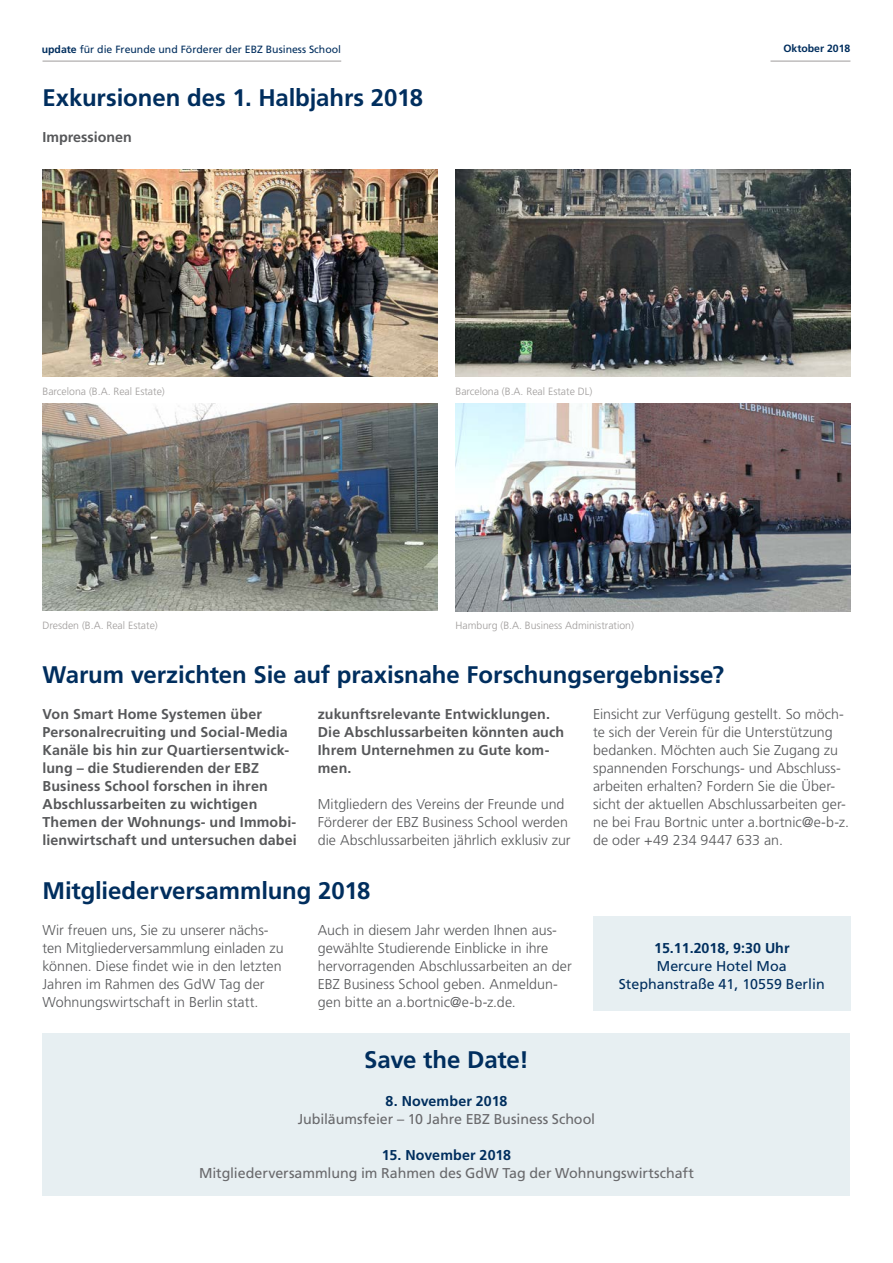
<style>
.page{position:relative;width:893px;height:1263px;background:#fff}
.page>*{position:absolute;margin:0;border:0;box-sizing:border-box;transform-origin:0 0}
.t1{font:700 24px "Frutiger LT Pro";letter-spacing:-.005em;color:#002e5e}
.t2{font:300 14.25px/18px "Frutiger LT Std";color:#57585a}
.t3{font:700 14.25px/18px "Frutiger LT Pro";letter-spacing:.01em;color:#57585a}
.t4{font:14.25px "Frutiger LT Std";letter-spacing:-.005em;color:#69696c}
.t5{font:700 14.25px "Frutiger LT Pro";color:#002e5e}
.t6{font:14.25px/18px "Frutiger LT Std";color:#002e5e;text-align:center}
.t7{font:300 10.5px "Frutiger LT Std";color:#9f9c9b}
.t8{font:10.5px "Frutiger LT Std";color:#002e5e}
.t9{font:700 10.5px "Frutiger LT Pro";color:#002e5e}
.s1{font-family:"Frutiger LT Pro";font-weight:700}
</style>
<div class="page">
<hr style="left:770px;top:61px;width:80px;height:1px;background:#9f9c9b">
<hr style="left:43px;top:61px;width:298px;height:1px;background:#9f9c9b">
<div style="left:593px;top:917px;width:257px;height:94px;background:#e7eff2"></div>
<div style="left:43px;top:1033px;width:807px;height:162px;background:#e7eff2"></div>
<img style="left:43px;top:169px;width:394px;height:207px">
<img style="left:43px;top:403px;width:394px;height:207px">
<img style="left:455px;top:169px;width:395px;height:207px">
<img style="left:455px;top:403px;width:395px;height:208px">
<p class="t8" style="left:42px;top:43px;width:301px"><span class="s1">update</span> für die Freunde und Förderer der EBZ Business School</p>
<p class="t9" style="left:783px;top:43px;width:69px">Oktober 2018</p>
<h1 class="t1" style="left:43px;top:84px;width:382px">Exkursionen des 1. Halbjahrs 2018</h1>
<p class="t3" style="left:43px;top:129px;width:91px">Impressionen</p>
<p class="t7" style="left:43px;top:385px;width:124px">Barcelona (B.A. Real Estate)</p>
<p class="t7" style="left:455px;top:385px;width:138px">Barcelona (B.A. Real Estate DL)</p>
<p class="t7" style="left:43px;top:619px;width:117px">Dresden (B.A. Real Estate)</p>
<p class="t7" style="left:455px;top:619px;width:180px">Hamburg (B.A. Business Administration)</p>
<h1 class="t1" style="left:43px;top:660px;width:683px">Warum verzichten Sie auf praxisnahe Forschungsergebnisse?</h1>
<p class="t3" style="left:43px;top:705px;width:256px">Von Smart Home Systemen über Personalrecruiting und Social-Media Kanäle bis hin zur Quartiersentwick&shy;lung – die Studierenden der EBZ Business School forschen in ihren Abschlussarbeiten zu wichtigen Themen der Wohnungs- und Immobi&shy;lienwirtschaft und untersuchen dabei</p>
<p class="t3" style="left:318px;top:705px;width:248px">zukunftsrelevante Entwicklungen.<br>Die Abschlussarbeiten könnten auch<br>Ihrem Unternehmen zu Gute kom&shy;men.</p>
<p class="t2" style="left:593px;top:705px;width:257px">Einsicht zur Verfügung gestellt. So möch&shy;te sich der Verein für die Unterstützung bedanken. Möchten auch Sie Zugang zu spannenden Forschungs- und Abschluss&shy;arbeiten erhalten? Fordern Sie die Über&shy;sicht der aktuellen Abschlussarbeiten ger&shy;ne bei Frau Bortnic unter a.bortnic@e-b-z. de oder +49 234 9447 633 an.</p>
<p class="t2" style="left:318px;top:795px;width:254px">Mitgliedern des Vereins der Freunde und<br>Förderer der EBZ Business School werden die Abschlussarbeiten jährlich exklusiv zur</p>
<h1 class="t1" style="left:43px;top:876px;width:329px">Mitgliederversammlung 2018</h1>
<p class="t2" style="left:43px;top:921px;width:243px">Wir freuen uns, Sie zu unserer nächs&shy;ten Mitgliederversammlung einladen zu können. Diese findet wie in den letzten Jahren im Rahmen des GdW Tag der Wohnungswirtschaft in Berlin statt.</p>
<p class="t2" style="left:318px;top:921px;width:255px">Auch in diesem Jahr werden Ihnen aus&shy;gewählte Studierende Einblicke in ihre hervorragenden Abschlussarbeiten an der EBZ Business School geben. Anmeldun&shy;gen bitte an a.bortnic@e-b-z.de.</p>
<p class="t5" style="left:654px;top:939px;width:137px">15.11.2018, 9:30 Uhr</p>
<p class="t6" style="left:619px;top:957px;width:207px">Mercure Hotel Moa<br>Stephanstraße 41, 10559 Berlin</p>
<h1 class="t1" style="left:364px;top:1046px;width:166px">Save the Date!</h1>
<p class="t5" style="left:386px;top:1092px;width:123px">8. November 2018</p>
<p class="t4" style="left:298px;top:1110px;width:299px">Jubiläumsfeier – 10 Jahre EBZ Business School</p>
<p class="t5" style="left:382px;top:1146px;width:131px">15. November 2018</p>
<p class="t4" style="left:199px;top:1164px;width:496px">Mitgliederversammlung im Rahmen des GdW Tag der Wohnungswirtschaft</p>
</div>
